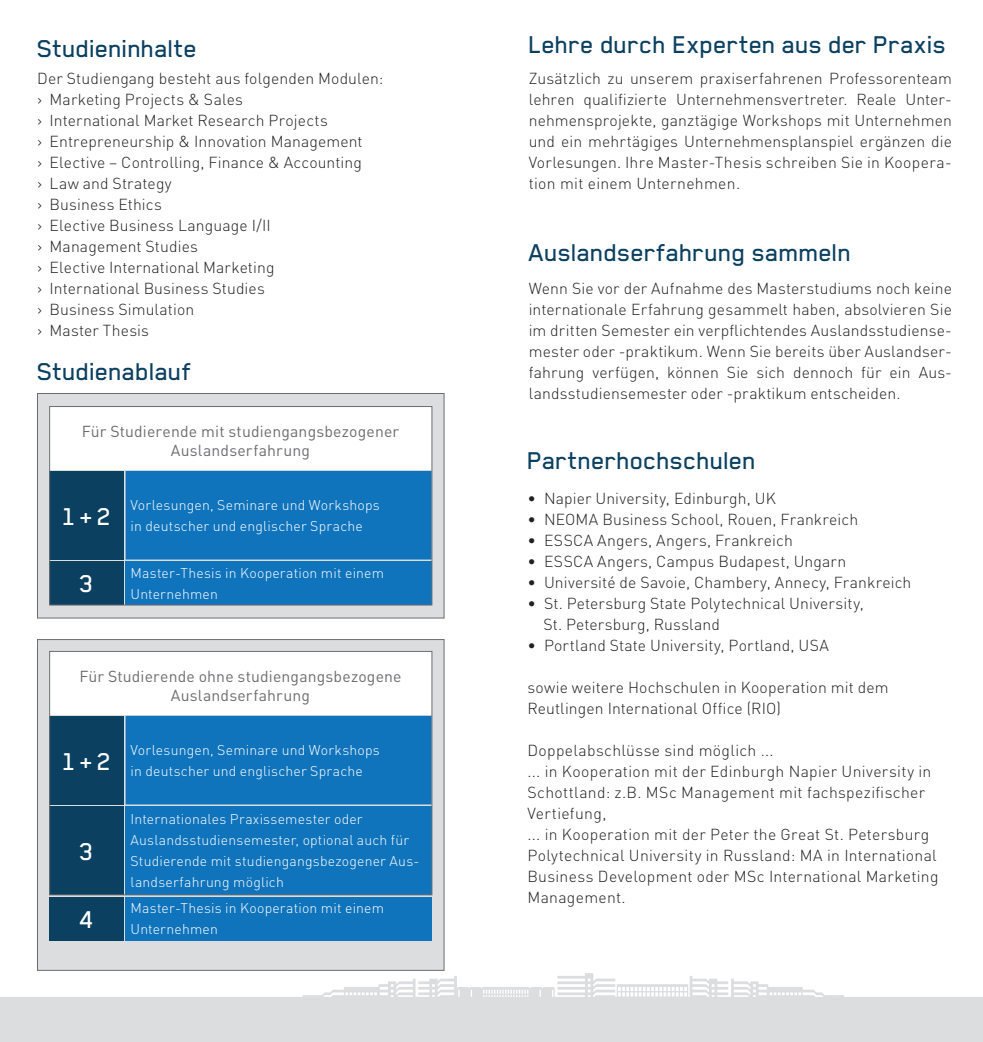
<style>
.page{position:relative;width:983px;height:1042px;background:#fff}
.page>*{position:absolute;margin:0;border:0;box-sizing:border-box;transform-origin:0 0}
.Überschrift_2{font:500 28px "Blender Pro";letter-spacing:-.005em;color:#0b4061}
.Grafik_Inhalt{font:500 28px "Blender Pro";color:#fff}
.Fliesstext_D{font:300 15.75px/21px "DINOT";letter-spacing:.01em;color:#231f20}
.Grafik_Überschrift{font:15.75px "DINOT";letter-spacing:.01em;color:#6c6d70}
.Grafik_Inhalt-2{font:300 14px/21px "DINOT";letter-spacing:.015em;color:#fff}
</style>
<div class="page">
<div style="left:0;top:995px;width:982px;height:47px;background:#dcdddf"></div>
<svg style="left:302px;top:973px;width:541px;height:25px"></svg>
<div style="left:37px;top:393px;width:407px;height:225px;background:#dcdddf;border:1px solid #6c6d70"></div>
<div style="left:49px;top:406px;width:382px;height:63px;background:#fff"></div>
<div style="left:125px;top:561px;width:306px;height:44px;background:#1074bc"></div>
<div style="left:125px;top:471px;width:305px;height:88px;background:#1074bc"></div>
<div style="left:49px;top:471px;width:75px;height:88px;background:#0b4061"></div>
<div style="left:49px;top:561px;width:75px;height:44px;background:#0b4061"></div>
<div style="left:49px;top:406px;width:383px;height:199px;border:1px solid #6c6d70"></div>
<div style="left:37px;top:639px;width:407px;height:331px;background:#dcdddf;border:1px solid #6c6d70"></div>
<div style="left:49px;top:651px;width:382px;height:63px;background:#fff"></div>
<div style="left:125px;top:806px;width:306px;height:89px;background:#1074bc"></div>
<div style="left:125px;top:716px;width:305px;height:88px;background:#1074bc"></div>
<div style="left:49px;top:716px;width:75px;height:88px;background:#0b4061"></div>
<div style="left:49px;top:806px;width:75px;height:89px;background:#0b4061"></div>
<div style="left:125px;top:897px;width:306px;height:43px;background:#1074bc"></div>
<div style="left:49px;top:897px;width:75px;height:43px;background:#0b4061"></div>
<div style="left:49px;top:651px;width:383px;height:244px;border:1px solid #6c6d70"></div>
<p class="Überschrift_2" style="left:37px;top:34px;width:162px">Studieninhalte</p>
<p class="Fliesstext_D" style="left:37px;top:67px;width:347px">Der Studiengang besteht aus folgenden Modulen:</p>
<p class="Fliesstext_D" style="left:37px;top:88px;width:207px">› Marketing Projects &amp; Sales</p>
<p class="Fliesstext_D" style="left:37px;top:109px;width:292px">› International Market Research Projects</p>
<p class="Fliesstext_D" style="left:37px;top:130px;width:327px">› Entrepreneurship &amp; Innovation Management</p>
<p class="Fliesstext_D" style="left:37px;top:151px;width:326px">› Elective – Controlling, Finance &amp; Accounting</p>
<p class="Fliesstext_D" style="left:37px;top:172px;width:136px">› Law and Strategy</p>
<p class="Fliesstext_D" style="left:37px;top:193px;width:126px">› Business Ethics</p>
<p class="Fliesstext_D" style="left:37px;top:214px;width:235px">› Elective Business Language I/II</p>
<p class="Fliesstext_D" style="left:37px;top:235px;width:162px">› Management Studies</p>
<p class="Fliesstext_D" style="left:37px;top:256px;width:239px">› Elective International Marketing</p>
<p class="Fliesstext_D" style="left:37px;top:277px;width:229px">› International Business Studies</p>
<p class="Fliesstext_D" style="left:37px;top:298px;width:158px">› Business Simulation</p>
<p class="Fliesstext_D" style="left:37px;top:319px;width:113px">› Master Thesis</p>
<p class="Überschrift_2" style="left:37px;top:356px;width:156px">Studienablauf</p>
<p class="Grafik_Überschrift" style="left:82px;top:420px;width:319px">Für Studierende mit studiengangsbezogener</p>
<p class="Grafik_Überschrift" style="left:171px;top:439px;width:140px">Auslandserfahrung</p>
<p class="Grafik_Inhalt" style="left:62px;top:501px;width:51px">1+2</p>
<p class="Grafik_Inhalt" style="left:79px;top:569px;width:16px">3</p>
<p class="Grafik_Inhalt-2" style="left:130px;top:494px;width:251px">Vorlesungen, Seminare und Workshops</p>
<p class="Grafik_Inhalt-2" style="left:130px;top:515px;width:234px">in deutscher und englischer Sprache</p>
<p class="Grafik_Inhalt-2" style="left:130px;top:562px;width:255px">Master-Thesis in Kooperation mit einem<br>Unternehmen</p>
<p class="Grafik_Überschrift" style="left:79px;top:665px;width:323px">Für Studierende ohne studiengangsbezogene</p>
<p class="Grafik_Überschrift" style="left:171px;top:684px;width:140px">Auslandserfahrung</p>
<p class="Grafik_Inhalt" style="left:62px;top:746px;width:51px">1+2</p>
<p class="Grafik_Inhalt" style="left:79px;top:836px;width:16px">3</p>
<p class="Grafik_Inhalt" style="left:79px;top:904px;width:16px">4</p>
<p class="Grafik_Inhalt-2" style="left:130px;top:739px;width:251px">Vorlesungen, Seminare und Workshops</p>
<p class="Grafik_Inhalt-2" style="left:130px;top:760px;width:234px">in deutscher und englischer Sprache</p>
<p class="Grafik_Inhalt-2" style="left:130px;top:808px;width:290px">Internationales Praxissemester oder Auslandsstudiensemester, optional auch für Studierende mit studiengangsbezogener Aus&shy;landserfahrung möglich</p>
<p class="Grafik_Inhalt-2" style="left:130px;top:897px;width:255px">Master-Thesis in Kooperation mit einem</p>
<p class="Grafik_Inhalt-2" style="left:130px;top:918px;width:89px">Unternehmen</p>
<p class="Überschrift_2" style="left:528px;top:30px;width:419px">Lehre durch Experten aus der Praxis</p>
<p class="Fliesstext_D" style="left:528px;top:67px;width:424px;text-align:justify">Zusätzlich zu unserem praxiserfahrenen Professorenteam lehren qualifizierte Unternehmensvertreter. Reale Unter&shy;nehmensprojekte, ganztägige Workshops mit Unternehmen und ein mehrtägiges Unternehmensplanspiel ergänzen die Vorlesungen. Ihre Master-Thesis schreiben Sie in Koopera&shy;tion mit einem Unternehmen.</p>
<p class="Überschrift_2" style="left:528px;top:237px;width:324px">Auslandserfahrung sammeln</p>
<p class="Fliesstext_D" style="left:528px;top:277px;width:424px;text-align:justify">Wenn Sie vor der Aufnahme des Masterstudiums noch keine internationale Erfahrung gesammelt haben, absolvieren Sie im dritten Semester ein verpflichtendes Auslandsstudiense&shy;mester oder -praktikum. Wenn Sie bereits über Auslandser&shy;fahrung verfügen, können Sie sich dennoch für ein Aus&shy;landsstudiensemester oder -praktikum entscheiden.</p>
<p class="Überschrift_2" style="left:527px;top:446px;width:230px">Partnerhochschulen</p>
<p class="Fliesstext_D" style="left:527px;top:487px;width:250px">• Napier University, Edinburgh, UK</p>
<p class="Fliesstext_D" style="left:527px;top:508px;width:332px">• NEOMA Business School, Rouen, Frankreich</p>
<p class="Fliesstext_D" style="left:527px;top:529px;width:267px">• ESSCA Angers, Angers, Frankreich</p>
<p class="Fliesstext_D" style="left:527px;top:550px;width:320px">• ESSCA Angers, Campus Budapest, Ungarn</p>
<p class="Fliesstext_D" style="left:527px;top:571px;width:385px">• Université de Savoie, Chambery, Annecy, Frankreich</p>
<p class="Fliesstext_D" style="left:527px;top:592px;width:338px">• St. Petersburg State Polytechnical University,</p>
<p class="Fliesstext_D" style="left:543px;top:613px;width:178px">St. Petersburg, Russland</p>
<p class="Fliesstext_D" style="left:527px;top:634px;width:303px">• Portland State University, Portland, USA</p>
<p class="Fliesstext_D" style="left:527px;top:676px;width:362px">sowie weitere Hochschulen in Kooperation mit dem<br>Reutlingen International Office (RIO)</p>
<p class="Fliesstext_D" style="left:527px;top:739px;width:247px">Doppelabschlüsse sind möglich ...</p>
<p class="Fliesstext_D" style="left:527px;top:760px;width:405px">... in Kooperation mit der Edinburgh Napier University in<br>Schottland: z.B. MSc Management mit fachspezifischer<br>Vertiefung,</p>
<p class="Fliesstext_D" style="left:527px;top:823px;width:412px">... in Kooperation mit der Peter the Great St. Petersburg Polytechnical University in Russland: MA in International Business Development oder MSc International Marketing Management.</p>
</div>
